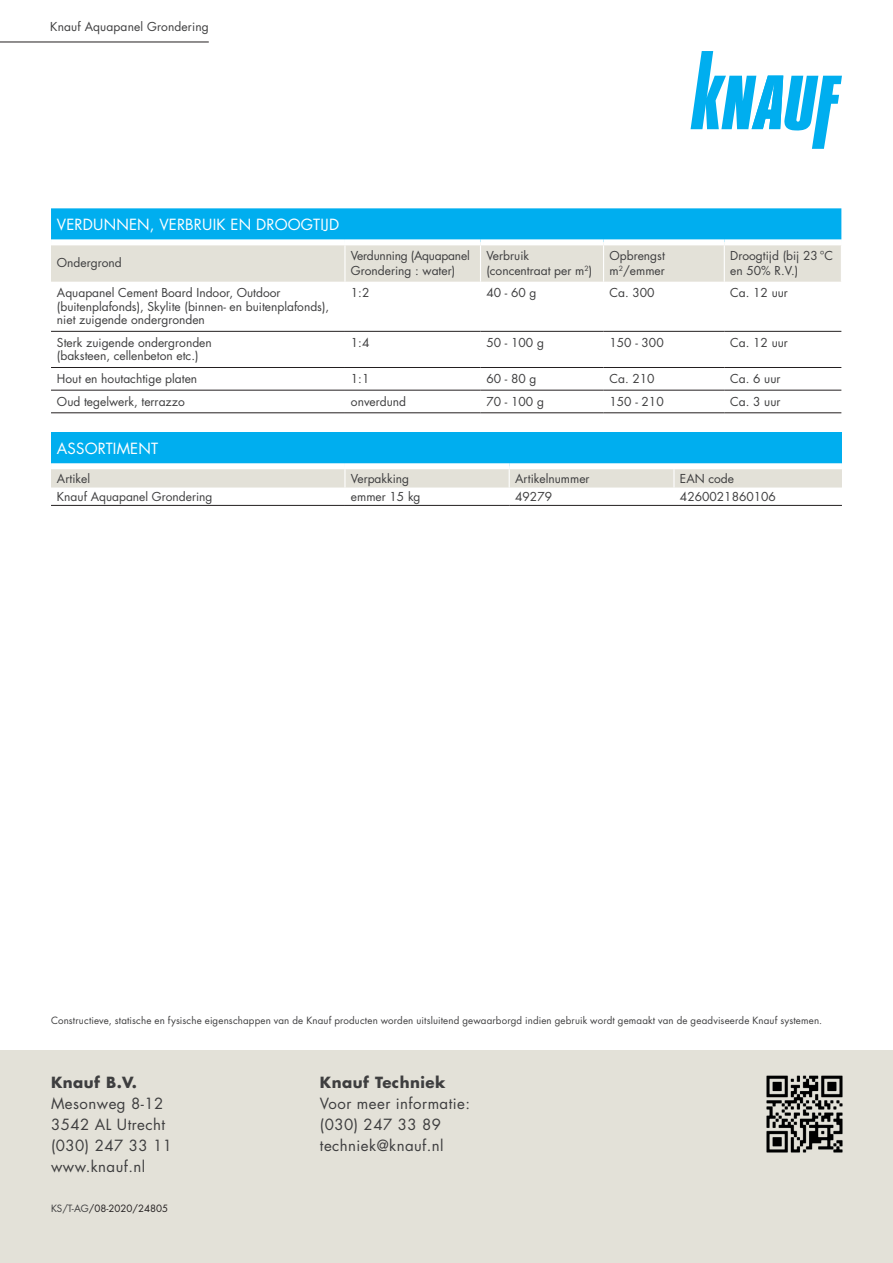
<style>
.page{position:relative;width:893px;height:1263px;background:#fff}
.page>*{position:absolute;margin:0;border:0;box-sizing:border-box;transform-origin:0 0}
.t1{font:15px/21px "Futura Std";letter-spacing:.03em;color:#3e3e3f}
.t2{font:15px "Futura Std";letter-spacing:.01em;color:#fff}
.t3{font:700 15px "Futura Std";letter-spacing:.03em;color:#3e3e3f}
.t4{font:12px/15px "Futura Std";color:#3e3e3f}
.t5{font:12px/15px "Futura Std";letter-spacing:-.02em;color:#3e3e3f}
.t6{font:9.75px "Futura Std";letter-spacing:.015em;color:#3e3e3f}
.t7{font:9.75px "Futura Std";color:#231f20}
.s1{color:#3e3e3f}
</style>
<div class="page">
<div style="left:0;top:1050px;width:893px;height:213px;background:#e3e1d8"></div>
<svg style="left:691px;top:51px;width:151px;height:98px"></svg>
<img style="left:766px;top:1075px;width:77px;height:78px">
<svg style="left:51px;top:208px;width:790px;height:74px;background:#7ccae3"></svg>
<hr style="left:51px;top:331px;width:294px;height:1px;background:#231f20">
<hr style="left:345px;top:331px;width:135px;height:1px;background:#231f20">
<hr style="left:480px;top:331px;width:124px;height:1px;background:#231f20">
<hr style="left:604px;top:331px;width:120px;height:1px;background:#231f20">
<hr style="left:724px;top:331px;width:117px;height:1px;background:#231f20">
<hr style="left:51px;top:367px;width:294px;height:1px;background:#231f20">
<hr style="left:345px;top:367px;width:135px;height:1px;background:#231f20">
<hr style="left:480px;top:367px;width:124px;height:1px;background:#231f20">
<hr style="left:604px;top:367px;width:120px;height:1px;background:#231f20">
<hr style="left:724px;top:367px;width:117px;height:1px;background:#231f20">
<hr style="left:51px;top:390px;width:294px;height:1px;background:#231f20">
<hr style="left:345px;top:390px;width:135px;height:1px;background:#231f20">
<hr style="left:480px;top:390px;width:124px;height:1px;background:#231f20">
<hr style="left:604px;top:390px;width:120px;height:1px;background:#231f20">
<hr style="left:724px;top:390px;width:117px;height:1px;background:#231f20">
<hr style="left:51px;top:413px;width:294px;height:1px;background:#231f20">
<hr style="left:345px;top:413px;width:135px;height:1px;background:#231f20">
<hr style="left:480px;top:413px;width:124px;height:1px;background:#231f20">
<hr style="left:604px;top:413px;width:120px;height:1px;background:#231f20">
<hr style="left:724px;top:413px;width:117px;height:1px;background:#231f20">
<div style="left:51px;top:239px;width:294px;height:6px;background:#fff"></div>
<div style="left:345px;top:239px;width:135px;height:6px;background:#fff"></div>
<div style="left:480px;top:239px;width:124px;height:6px;background:#fff"></div>
<div style="left:604px;top:239px;width:120px;height:6px;background:#fff"></div>
<div style="left:724px;top:239px;width:118px;height:6px;background:#fff"></div>
<hr style="left:344px;top:245px;width:2px;height:37px;background:#fff">
<hr style="left:480px;top:245px;width:1px;height:37px;background:#fff">
<hr style="left:603px;top:245px;width:1px;height:37px;background:#fff">
<hr style="left:724px;top:245px;width:1px;height:37px;background:#fff">
<div style="left:51px;top:432px;width:791px;height:34px;background:#00aeef"></div>
<div style="left:51px;top:463px;width:294px;height:6px;background:#fff"></div>
<div style="left:345px;top:463px;width:164px;height:6px;background:#fff"></div>
<div style="left:509px;top:463px;width:165px;height:6px;background:#fff"></div>
<div style="left:674px;top:463px;width:168px;height:6px;background:#fff"></div>
<svg style="left:51px;top:466px;width:791px;height:21px;background:#e7e5de"></svg>
<hr style="left:51px;top:505px;width:294px;height:1px;background:#231f20">
<hr style="left:345px;top:505px;width:164px;height:1px;background:#231f20">
<hr style="left:509px;top:505px;width:165px;height:1px;background:#231f20">
<hr style="left:674px;top:505px;width:168px;height:1px;background:#231f20">
<hr style="left:0;top:42px;width:209px;height:1px;background:#231f20">
<p class="t4" style="left:50px;top:19px;width:160px">Knauf Aquapanel Grondering</p>
<p class="t2" style="left:57px;top:215px;width:284px">VERDUNNEN, VERBRUIK EN DROOGTIJD</p>
<p class="t4" style="left:57px;top:255px;width:66px">Ondergrond</p>
<p class="t5" style="left:351px;top:248px;width:120px">Verdunning (Aquapanel<br>Grondering : water)</p>
<p class="t4" style="left:486px;top:248px;width:107px">Verbruik (concentraat per m<sup>2</sup>)</p>
<p class="t4" style="left:609px;top:248px;width:57px">Opbrengst m<sup>2</sup>/emmer</p>
<p class="t4" style="left:730px;top:248px;width:104px">Droogtijd (bij 23 °C en 50% R.V.)</p>
<p class="t4" style="left:57px;top:286px;width:274px;line-height:13.5px">Aquapanel Cement Board Indoor, Outdoor (buitenplafonds), Skylite (binnen- en buitenplafonds), niet zuigende ondergronden</p>
<p class="t4" style="left:351px;top:285px;width:20px">1:2</p>
<p class="t4" style="left:486px;top:285px;width:52px">40 - 60 g</p>
<p class="t4" style="left:609px;top:285px;width:47px">Ca. 300</p>
<p class="t4" style="left:730px;top:285px;width:59px">Ca. 12 uur</p>
<p class="t4" style="left:57px;top:336px;width:156px;line-height:13.5px">Sterk zuigende ondergronden (baksteen, cellenbeton etc.)</p>
<p class="t4" style="left:351px;top:335px;width:20px">1:4</p>
<p class="t4" style="left:486px;top:335px;width:59px">50 - 100 g</p>
<p class="t4" style="left:609px;top:335px;width:56px">150 - 300</p>
<p class="t4" style="left:730px;top:335px;width:59px">Ca. 12 uur</p>
<p class="t4" style="left:57px;top:371px;width:142px">Hout en houtachtige platen</p>
<p class="t4" style="left:351px;top:371px;width:20px">1:1</p>
<p class="t4" style="left:486px;top:371px;width:52px">60 - 80 g</p>
<p class="t4" style="left:609px;top:371px;width:47px">Ca. 210</p>
<p class="t4" style="left:730px;top:371px;width:52px">Ca. 6 uur</p>
<p class="t4" style="left:57px;top:394px;width:129px">Oud tegelwerk, terrazzo</p>
<p class="t4" style="left:351px;top:394px;width:57px">onverdund</p>
<p class="t4" style="left:486px;top:394px;width:59px">70 - 100 g</p>
<p class="t4" style="left:609px;top:394px;width:56px">150 - 210</p>
<p class="t4" style="left:730px;top:394px;width:52px">Ca. 3 uur</p>
<p class="t2" style="left:57px;top:439px;width:103px">ASSORTIMENT</p>
<p class="t4" style="left:57px;top:471px;width:35px">Artikel</p>
<p class="t4" style="left:351px;top:471px;width:60px">Verpakking</p>
<p class="t4" style="left:515px;top:471px;width:76px">Artikelnummer</p>
<p class="t4" style="left:680px;top:471px;width:56px">EAN code</p>
<p class="t4" style="left:57px;top:489px;width:157px">Knauf Aquapanel Grondering</p>
<p class="t4" style="left:351px;top:489px;width:71px">emmer 15 kg</p>
<p class="t4" style="left:515px;top:489px;width:38px">49279</p>
<p class="t4" style="left:680px;top:489px;width:98px">4260021860106</p>
<p class="t6" style="left:51px;top:1014px;width:773px">Constructieve, statische en fysische eigenschappen van de Knauf producten worden uitsluitend gewaarborgd indien gebruik wordt gemaakt van de geadviseerde Knauf systemen.</p>
<p class="t3" style="left:51px;top:1073px;width:88px">Knauf B.V.</p>
<p class="t1" style="left:51px;top:1093px;width:123px">Mesonweg 8-12<br>3542 AL Utrecht (030) 247 33 11 www.knauf.nl</p>
<p class="t7" style="left:51px;top:1202px;width:119px"><span class="s1">KS/T-AG</span>/08-2020/24805</p>
<p class="t3" style="left:320px;top:1073px;width:127px">Knauf Techniek</p>
<p class="t1" style="left:320px;top:1093px;width:152px">Voor meer informatie: (030) 247 33 89 techniek@knauf.nl</p>
</div>
